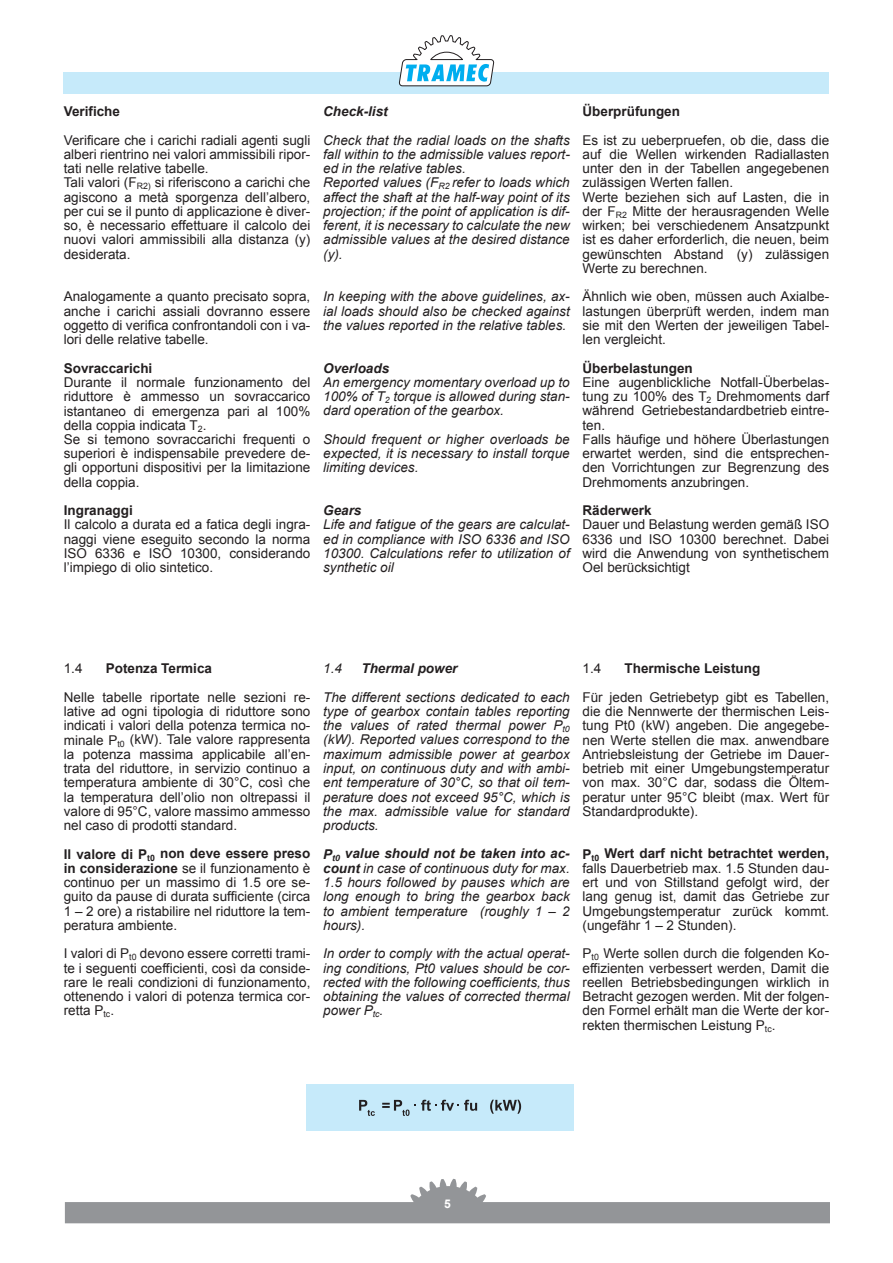
<style>
.page{position:relative;width:893px;height:1263px;background:#fff}
.page>*{position:absolute;margin:0;border:0;box-sizing:border-box;transform-origin:0 0}
.t1{font:13.5px/14.2px "Arial";color:#231f20;text-align:justify}
.t2{font:italic 13.5px/14.2px "Arial";color:#231f20;text-align:justify}
.t3{font:700 13.5px "Arial";color:#231f20}
.t4{font:italic 700 13.5px "Arial";color:#231f20}
.t5{font:700 12px "Arial";color:#fff}
.s1{font-weight:700}
</style>
<div class="page">
<div style="left:64px;top:72px;width:765px;height:22px;background:#c6eafa"></div>
<svg style="left:65px;top:1179px;width:764px;height:44px"></svg>
<svg style="left:399px;top:36px;width:95px;height:51px"></svg>
<div style="left:306px;top:1084px;width:268px;height:47px;background:#c6eafa"></div>
<svg style="left:359px;top:1100px;width:16px;height:16px"></svg>
<svg style="left:490px;top:1100px;width:31px;height:14px"></svg>
<svg style="left:382px;top:1100px;width:33px;height:16px"></svg>
<svg style="left:421px;top:1100px;width:56px;height:11px"></svg>
<p class="t3" style="left:64px;top:102px;width:58px">Verifiche</p>
<p class="t1" style="left:64px;top:133px;width:248px;text-align:left">Verificare che i carichi radiali agenti sugli alberi rientrino nei valori ammissibili ripor&shy;tati nelle relative tabelle.<br>Tali valori (F<sub>R2)</sub> si riferiscono a carichi che agiscono a metà sporgenza dell’albero, per cui se il punto di applicazione è diver&shy;so, è necessario effettuare il calcolo dei nuovi valori ammissibili alla distanza (y) desiderata.</p>
<p class="t1" style="left:64px;top:290px;width:248px">Analogamente a quanto precisato sopra, anche i carichi assiali dovranno essere oggetto di verifica confrontandoli con i va&shy;lori delle relative tabelle.</p>
<p class="t3" style="left:64px;top:359px;width:90px">Sovraccarichi</p>
<p class="t1" style="left:64px;top:375px;width:248px;text-align:left">Durante il normale funzionamento del riduttore è ammesso un sovraccarico istantaneo di emergenza pari al 100% della coppia indicata T<sub>2</sub>.<br>Se si temono sovraccarichi frequenti o superiori è indispensabile prevedere de&shy;gli opportuni dispositivi per la limitazione della coppia.</p>
<p class="t3" style="left:64px;top:501px;width:71px">Ingranaggi</p>
<p class="t1" style="left:64px;top:518px;width:248px">Il calcolo a durata ed a fatica degli ingra&shy;naggi viene eseguito secondo la norma ISO 6336 e ISO 10300, considerando l’impiego di olio sintetico.</p>
<p class="t4" style="left:323px;top:102px;width:66px">Check-list</p>
<p class="t2" style="left:323px;top:133px;width:248px;text-align:left">Check that the radial loads on the shafts fall within to the admissible values report&shy;ed in the relative tables.<br>Reported values (F<sub>R2</sub> refer to loads which affect the shaft at the half-way point of its projection; if the point of application is dif&shy;ferent, it is necessary to calculate the new admissible values at the desired distance (y).</p>
<p class="t2" style="left:323px;top:290px;width:248px">In keeping with the above guidelines, ax&shy;ial loads should also be checked against the values reported in the relative tables.</p>
<p class="t4" style="left:323px;top:359px;width:68px">Overloads</p>
<p class="t2" style="left:323px;top:375px;width:248px">An emergency momentary overload up to 100% of T<sub>2</sub> torque is allowed during stan&shy;dard operation of the gearbox.</p>
<p class="t2" style="left:323px;top:432px;width:248px">Should frequent or higher overloads be expected, it is necessary to install torque limiting devices.</p>
<p class="t4" style="left:323px;top:501px;width:40px">Gears</p>
<p class="t2" style="left:323px;top:518px;width:248px">Life and fatigue of the gears are calculat&shy;ed in compliance with ISO 6336 and ISO 10300. Calculations refer to utilization of synthetic oil</p>
<p class="t3" style="left:583px;top:102px;width:99px">Überprüfungen</p>
<p class="t1" style="left:583px;top:133px;width:248px;text-align:left">Es ist zu ueberpruefen, ob die, dass die auf die Wellen wirkenden Radiallasten unter den in der Tabellen angegebenen zulässigen Werten fallen.<br>Werte beziehen sich auf Lasten, die in der F<sub>R2</sub> Mitte der herausragenden Welle wirken; bei verschiedenem Ansatzpunkt ist es daher erforderlich, die neuen, beim gewünschten Abstand (y) zulässigen Werte zu berechnen.</p>
<p class="t1" style="left:583px;top:290px;width:248px">Ähnlich wie oben, müssen auch Axialbe&shy;lastungen überprüft werden, indem man sie mit den Werten der jeweiligen Tabel&shy;len vergleicht.</p>
<p class="t3" style="left:583px;top:359px;width:112px">Überbelastungen</p>
<p class="t1" style="left:583px;top:375px;width:248px;text-align:left">Eine augenblickliche Notfall-Überbelas&shy;tung zu 100% des T<sub>2</sub> Drehmoments darf während Getriebestandardbetrieb eintre&shy;ten.<br>Falls häufige und höhere Überlastungen erwartet werden, sind die entsprechen&shy;den Vorrichtungen zur Begrenzung des Drehmoments anzubringen.</p>
<p class="t3" style="left:583px;top:501px;width:71px">Räderwerk</p>
<p class="t1" style="left:583px;top:518px;width:248px">Dauer und Belastung werden gemäß ISO 6336 und ISO 10300 berechnet. Dabei wird die Anwendung von synthetischem Oel berücksichtigt</p>
<p class="t1" style="left:64px;top:661px;width:20px">1.4</p>
<p class="t3" style="left:106px;top:659px;width:108px">Potenza Termica</p>
<p class="t1" style="left:64px;top:690px;width:248px">Nelle tabelle riportate nelle sezioni re&shy;lative ad ogni tipologia di riduttore sono indicati i valori della potenza termica no&shy;minale P<sub>t0</sub> (kW). Tale valore rappresenta la potenza massima applicabile all’en&shy;trata del riduttore, in servizio continuo a temperatura ambiente di 30°C, così che la temperatura dell’olio non oltrepassi il valore di 95°C, valore massimo ammesso nel caso di prodotti standard.</p>
<p class="t1" style="left:64px;top:847px;width:248px"><span class="s1">Il valore di P</span><sub>t0</sub> <span class="s1">non deve essere preso in considerazione</span> se il funzionamento è continuo per un massimo di 1.5 ore se&shy;guito da pause di durata sufficiente (circa 1 – 2 ore) a ristabilire nel riduttore la tem&shy;peratura ambiente.</p>
<p class="t1" style="left:64px;top:946px;width:248px">I valori di P<sub>t0</sub> devono essere corretti trami&shy;te i seguenti coefficienti, così da conside&shy;rare le reali condizioni di funzionamento, ottenendo i valori di potenza termica cor&shy;retta P<sub>tc</sub>.</p>
<p class="t2" style="left:323px;top:661px;width:20px">1.4</p>
<p class="t4" style="left:361px;top:659px;width:98px">Thermal power</p>
<p class="t2" style="left:323px;top:690px;width:248px">The different sections dedicated to each type of gearbox contain tables reporting the values of rated thermal power P<sub>t0 </sub>(kW). Reported values correspond to the maximum admissible power at gearbox input, on continuous duty and with ambi&shy;ent temperature of 30°C, so that oil tem&shy;perature does not exceed 95°C, which is the max. admissible value for standard products.</p>
<p class="t2" style="left:323px;top:847px;width:248px"><span class="s1">P</span><sub>t0</sub> <span class="s1">value should not be taken into ac&shy;count</span> in case of continuous duty for max.<br>1.5 hours followed by pauses which are long enough to bring the gearbox back to ambient temperature (roughly 1 – 2 hours).</p>
<p class="t2" style="left:323px;top:946px;width:248px">In order to comply with the actual operat&shy;ing conditions, Pt0 values should be cor&shy;rected with the following coefficients, thus obtaining the values of corrected thermal power P<sub>tc</sub>.</p>
<p class="t1" style="left:583px;top:661px;width:20px">1.4</p>
<p class="t3" style="left:625px;top:659px;width:137px">Thermische Leistung</p>
<p class="t1" style="left:583px;top:690px;width:248px">Für jeden Getriebetyp gibt es Tabellen, die die Nennwerte der thermischen Leis&shy;tung Pt0 (kW) angeben. Die angegebe&shy;nen Werte stellen die max. anwendbare Antriebsleistung der Getriebe im Dauer&shy;betrieb mit einer Umgebungstemperatur von max. 30°C dar, sodass die Öltem&shy;peratur unter 95°C bleibt (max. Wert für Standardprodukte).</p>
<p class="t1" style="left:583px;top:847px;width:248px"><span class="s1">P</span><sub>t0</sub> <span class="s1">Wert darf nicht betrachtet werden, </span>falls Dauerbetrieb max. 1.5 Stunden dau&shy;ert und von Stillstand gefolgt wird, der lang genug ist, damit das Getriebe zur Umgebungstemperatur zurück kommt. (ungefähr 1 – 2 Stunden).</p>
<p class="t1" style="left:583px;top:946px;width:248px">P<sub>t0</sub> Werte sollen durch die folgenden Ko&shy;effizienten verbessert werden, Damit die reellen Betriebsbedingungen wirklich in Betracht gezogen werden. Mit der folgen&shy;den Formel erhält man die Werte der kor&shy;rekten thermischen Leistung P<sub>tc</sub>.</p>
<p class="t5" style="left:444px;top:1196px;width:8px">5</p>
</div>
